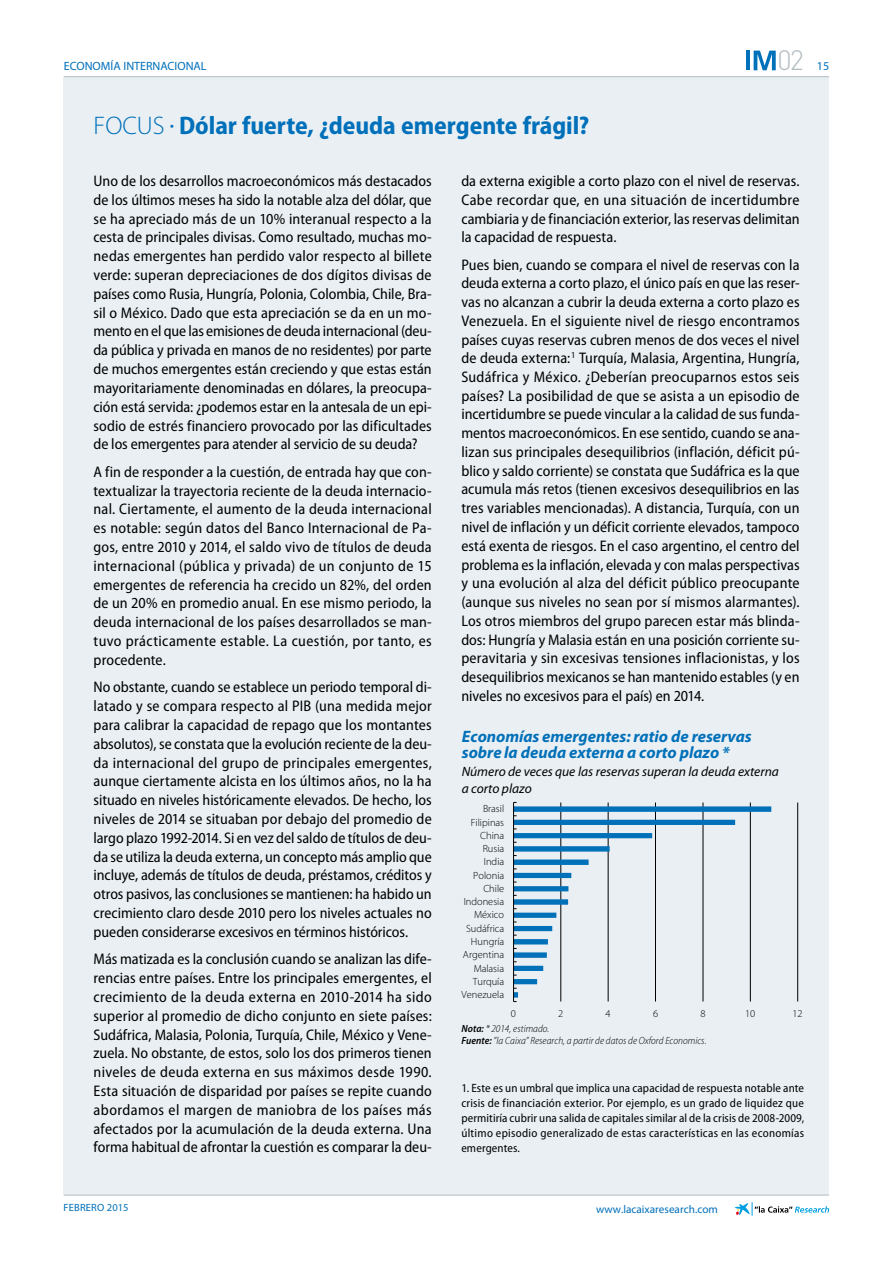
<style>
.page{position:relative;width:893px;height:1263px;background:#fff}
.page>*{position:absolute;margin:0;border:0;box-sizing:border-box;transform-origin:0 0}
.t1{font:300 27.6px "DIN Pro";color:#b2bdc2}
.t2{font:700 semi-condensed 25.5px "Myriad Pro";color:#0070ba}
.t3{font:italic 700 16.5px/16.4px "Myriad Pro";color:#0070b9}
.t4{font:semi-condensed 15.3px/18.8px "Myriad Pro";color:#000;text-align:justify}
.t5{font:italic 13.5px/16.5px "Myriad Pro";color:#000}
.t6{font:semi-condensed 12px/15px "Myriad Pro";letter-spacing:.02em;color:#000;text-align:justify}
.t7{font:12px "Myriad Pro";color:#0070ba}
.t8{font:11.25px "Myriad Pro";color:#0070ba}
.t9{font:300 10.5px "Myriad Pro";color:#000}
.t10{font:italic 300 semi-condensed 10.5px/11.9px "Myriad Pro";letter-spacing:.005em;color:#000}
.t11{font:10.5px "Myriad Pro";color:#0070ba}
.s1{font-weight:300;font-stretch:normal}
.s2{font-weight:600}
</style>
<div class="page">
<div style="left:64px;top:77px;width:765px;height:1118px;background:#e9eff3"></div>
<hr style="left:64px;top:76px;width:765px;height:1px;background:#b2bdc2">
<hr style="left:64px;top:1195px;width:765px;height:1px;background:#b2bdc2">
<svg style="left:735px;top:1202px;width:94px;height:14px"></svg>
<svg style="left:754px;top:51px;width:22px;height:19px"></svg>
<hr style="left:746px;top:51px;width:4px;height:19px;background:#0070ba">
<hr style="left:560px;top:802px;width:1px;height:199px;background:#000">
<hr style="left:608px;top:802px;width:1px;height:199px;background:#000">
<hr style="left:655px;top:802px;width:1px;height:199px;background:#000">
<hr style="left:703px;top:802px;width:1px;height:199px;background:#000">
<hr style="left:750px;top:802px;width:1px;height:199px;background:#000">
<hr style="left:797px;top:802px;width:1px;height:199px;background:#000">
<svg style="left:514px;top:806px;width:257px;height:191px"></svg>
<hr style="left:513px;top:802px;width:1px;height:199px;background:#000">
<h1 class="t1" style="left:777px;top:42px;width:28px">02</h1>
<p class="t7" style="left:64px;top:59px;width:144px">ECONOMÍA INTERNACIONAL</p>
<p class="t7" style="left:817px;top:60px;width:14px">15</p>
<h2 class="t2" style="left:94px;top:111px;width:497px"><span class="s1">FOCUS</span> <sup>•</sup> Dólar fuerte, ¿deuda emergente frágil?</h2>
<p class="t4" style="left:94px;top:172px;width:340px">Uno de los desarrollos macroeconómicos más destacados de los últimos meses ha sido la notable alza del dólar, que se ha apreciado más de un 10% interanual respecto a la cesta de principales divisas. Como resultado, muchas mo&shy;nedas emergentes han perdido valor respecto al billete verde: superan depreciaciones de dos dígitos divisas de países como Rusia, Hungría, Polonia, Colombia, Chile, Bra&shy;sil o México. Dado que esta apreciación se da en un mo&shy;mento en el que las emisiones de deuda internacional (deu&shy;da pública y privada en manos de no residentes) por parte de muchos emergentes están creciendo y que estas están mayoritariamente denominadas en dólares, la preocupa&shy;ción está servida: ¿podemos estar en la antesala de un epi&shy;sodio de estrés financiero provocado por las dificultades de los emergentes para atender al servicio de su deuda?</p>
<p class="t4" style="left:94px;top:462px;width:340px">A fin de responder a la cuestión, de entrada hay que con&shy;textualizar la trayectoria reciente de la deuda internacio&shy;nal. Ciertamente, el aumento de la deuda internacional es notable: según datos del Banco Internacional de Pa&shy;gos, entre 2010 y 2014, el saldo vivo de títulos de deuda internacional (pública y privada) de un conjunto de 15 emergentes de referencia ha crecido un 82%, del orden de un 20% en promedio anual. En ese mismo periodo, la deuda internacional de los países desarrollados se man&shy;tuvo prácticamente estable. La cuestión, por tanto, es procedente.</p>
<p class="t4" style="left:94px;top:678px;width:340px">No obstante, cuando se establece un periodo temporal di&shy;latado y se compara respecto al PIB (una medida mejor para calibrar la capacidad de repago que los montantes absolutos), se constata que la evolución reciente de la deu&shy;da internacional del grupo de principales emergentes, aunque ciertamente alcista en los últimos años, no la ha situado en niveles históricamente elevados. De hecho, los niveles de 2014 se situaban por debajo del promedio de largo plazo 1992-2014. Si en vez del saldo de títulos de deu&shy;da se utiliza la deuda externa, un concepto más amplio que incluye, además de títulos de deuda, préstamos, créditos y otros pasivos, las conclusiones se mantienen: ha habido un crecimiento claro desde 2010 pero los niveles actuales no pueden considerarse excesivos en términos históricos.</p>
<p class="t4" style="left:94px;top:950px;width:340px">Más matizada es la conclusión cuando se analizan las dife&shy;rencias entre países. Entre los principales emergentes, el crecimiento de la deuda externa en 2010-2014 ha sido superior al promedio de dicho conjunto en siete países:<br>Sudáfrica, Malasia, Polonia, Turquía, Chile, México y Vene&shy;zuela. No obstante, de estos, solo los dos primeros tienen niveles de deuda externa en sus máximos desde 1990.<br>Esta situación de disparidad por países se repite cuando abordamos el margen de maniobra de los países más afectados por la acumulación de la deuda externa. Una forma habitual de afrontar la cuestión es comparar la deu-</p>
<p class="t4" style="left:461px;top:172px;width:340px">da externa exigible a corto plazo con el nivel de reservas.<br>Cabe recordar que, en una situación de incertidumbre cambiaria y de financiación exterior, las reservas delimitan la capacidad de respuesta.</p>
<p class="t4" style="left:461px;top:255px;width:340px">Pues bien, cuando se compara el nivel de reservas con la deuda externa a corto plazo, el único país en que las reser&shy;vas no alcanzan a cubrir la deuda externa a corto plazo es Venezuela. En el siguiente nivel de riesgo encontramos países cuyas reservas cubren menos de dos veces el nivel de deuda externa:<sup>1</sup> Turquía, Malasia, Argentina, Hungría, Sudáfrica y México. ¿Deberían preocuparnos estos seis países? La posibilidad de que se asista a un episodio de incertidumbre se puede vincular a la calidad de sus funda&shy;mentos macroeconómicos. En ese sentido, cuando se ana&shy;lizan sus principales desequilibrios (inflación, déficit pú&shy;blico y saldo corriente) se constata que Sudáfrica es la que acumula más retos (tienen excesivos desequilibrios en las tres variables mencionadas). A distancia, Turquía, con un nivel de inflación y un déficit corriente elevados, tampoco está exenta de riesgos. En el caso argentino, el centro del problema es la inflación, elevada y con malas perspectivas y una evolución al alza del déficit público preocupante (aunque sus niveles no sean por sí mismos alarmantes).<br>Los otros miembros del grupo parecen estar más blinda&shy;dos: Hungría y Malasia están en una posición corriente su&shy;peravitaria y sin excesivas tensiones inflacionistas, y los desequilibrios mexicanos se han mantenido estables (y en niveles no excesivos para el país) en 2014.</p>
<p class="t3" style="left:462px;top:728px;width:291px">Economías emergentes: ratio de reservas sobre la deuda externa a corto plazo *</p>
<p class="t5" style="left:462px;top:764px;width:319px">Número de veces que las reservas superan la deuda externa a corto plazo</p>
<p class="t9" style="left:483px;top:803px;width:23px">Brasil</p>
<p class="t9" style="left:471px;top:816px;width:35px">Filipinas</p>
<p class="t9" style="left:480px;top:829px;width:25px">China</p>
<p class="t9" style="left:483px;top:843px;width:23px">Rusia</p>
<p class="t9" style="left:484px;top:856px;width:22px">India</p>
<p class="t9" style="left:473px;top:869px;width:33px">Polonia</p>
<p class="t9" style="left:483px;top:883px;width:22px">Chile</p>
<p class="t9" style="left:464px;top:896px;width:42px">Indonesia</p>
<p class="t9" style="left:474px;top:909px;width:32px">México</p>
<p class="t9" style="left:466px;top:922px;width:40px">Sudáfrica</p>
<p class="t9" style="left:471px;top:936px;width:35px">Hungría</p>
<p class="t9" style="left:463px;top:949px;width:43px">Argentina</p>
<p class="t9" style="left:474px;top:962px;width:32px">Malasia</p>
<p class="t9" style="left:473px;top:975px;width:33px">Turquía</p>
<p class="t9" style="left:461px;top:989px;width:44px">Venezuela</p>
<p class="t9" style="left:511px;top:1008px;width:7px">0</p>
<p class="t9" style="left:558px;top:1008px;width:7px">2</p>
<p class="t9" style="left:606px;top:1008px;width:7px">4</p>
<p class="t9" style="left:653px;top:1008px;width:7px">6</p>
<p class="t9" style="left:700px;top:1008px;width:7px">8</p>
<p class="t9" style="left:745px;top:1008px;width:12px">10</p>
<p class="t9" style="left:793px;top:1008px;width:12px">12</p>
<p class="t10" style="left:462px;top:1023px;width:246px"><span class="s2">Nota:</span> * 2014, estimado.<br><span class="s2">Fuente:</span> ”la Caixa” Research, a partir de datos de Oxford Economics.</p>
<p class="t6" style="left:461px;top:1081px;width:344px">1. Este es un umbral que implica una capacidad de respuesta notable ante crisis de financiación exterior. Por ejemplo, es un grado de liquidez que permitiría cubrir una salida de capitales similar al de la crisis de 2008-2009, último episodio generalizado de estas características en las economías emergentes.</p>
<p class="t11" style="left:63px;top:1202px;width:24px">febrero</p>
<p class="t11" style="left:107px;top:1202px;width:23px">2015</p>
<p class="t8" style="left:596px;top:1203px;width:123px">www.lacaixaresearch.com</p>
</div>
